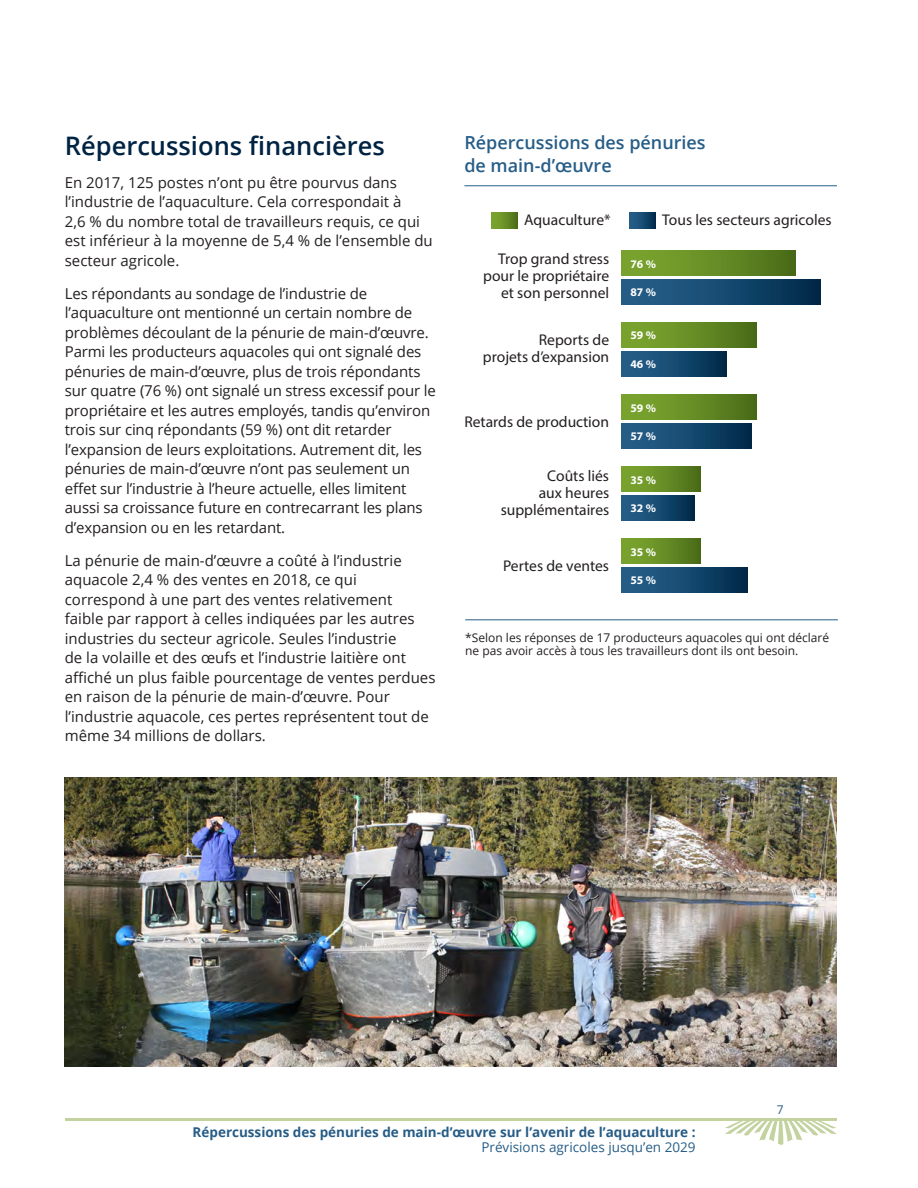
<style>
.page{position:relative;width:918px;height:1188px;background:#fff}
.page>*{position:absolute;margin:0;border:0;box-sizing:border-box;transform-origin:0 0}
.t1{font:600 25.5px "Open Sans";color:#002343}
.t2{font:600 18px/22.5px "Open Sans";color:#265d87}
.t3{font:15.6px/16.8px "Myriad Pro";color:#231f20;text-align:right}
.t4{font:15px/19.5px "Open Sans";color:#231f20}
.t5{font:700 13.5px "Open Sans";color:#265d87}
.t6{font:13.5px "Open Sans";color:#265d87}
.t7{font:12px/13.5px "Open Sans";color:#231f20}
.t8{font:12px "Open Sans";color:#265d87}
.t9{font:700 11.7px "Myriad Pro";color:#fff}
</style>
<div class="page">
<svg style="left:725px;top:1121px;width:112px;height:24px"></svg>
<hr style="left:65px;top:1118px;width:772px;height:3px;background:#c3d3a0">
<img style="left:65px;top:778px;width:772px;height:288px">
<div style="left:622px;top:251px;width:173px;height:25px;background:linear-gradient(to right,#7faa31,#4c6f1a)"></div>
<div style="left:622px;top:279px;width:199px;height:25px;background:linear-gradient(to right,#29648f,#012c4c)"></div>
<div style="left:622px;top:323px;width:134px;height:25px;background:linear-gradient(to right,#7faa31,#4d6f1a)"></div>
<div style="left:622px;top:351px;width:105px;height:25px;background:linear-gradient(to right,#29648f,#012c4c)"></div>
<div style="left:622px;top:395px;width:134px;height:25px;background:linear-gradient(to right,#7faa31,#4d6f1a)"></div>
<div style="left:622px;top:423px;width:130px;height:25px;background:linear-gradient(to right,#29648f,#012d4d)"></div>
<div style="left:622px;top:467px;width:79px;height:25px;background:linear-gradient(to right,#7faa31,#4c6f1a)"></div>
<div style="left:622px;top:495px;width:72px;height:25px;background:linear-gradient(to right,#29648f,#022e4e)"></div>
<div style="left:622px;top:539px;width:79px;height:25px;background:linear-gradient(to right,#7faa31,#4c6f1a)"></div>
<div style="left:622px;top:567px;width:125px;height:25px;background:linear-gradient(to right,#2a648f,#012d4d)"></div>
<svg style="left:630px;top:213px;width:26px;height:15px"></svg>
<svg style="left:492px;top:213px;width:26px;height:15px"></svg>
<hr style="left:465px;top:619px;width:373px;height:1px;background:#265d87">
<hr style="left:464px;top:185px;width:373px;height:1px;background:#265d87">
<h1 class="t1" style="left:65px;top:128px;width:322px">Répercussions financières</h1>
<p class="t4" style="left:65px;top:172px;width:370px">En 2017, 125 postes n’ont pu être pourvus dans l’industrie de l’aquaculture. Cela correspondait à<br>2,6 % du nombre total de travailleurs requis, ce qui est inférieur à la moyenne de 5,4 % de l’ensemble du secteur agricole.</p>
<p class="t4" style="left:65px;top:283px;width:373px">Les répondants au sondage de l’industrie de l’aquaculture ont mentionné un certain nombre de problèmes découlant de la pénurie de main-d’œuvre.<br>Parmi les producteurs aquacoles qui ont signalé des pénuries de main-d’œuvre, plus de trois répondants sur quatre (76 %) ont signalé un stress excessif pour le propriétaire et les autres employés, tandis qu’environ trois sur cinq répondants (59 %) ont dit retarder l’expansion de leurs exploitations. Autrement dit, les pénuries de main-d’œuvre n’ont pas seulement un effet sur l’industrie à l’heure actuelle, elles limitent aussi sa croissance future en contrecarrant les plans d’expansion ou en les retardant.</p>
<p class="t4" style="left:65px;top:550px;width:372px">La pénurie de main-d’œuvre a coûté à l’industrie aquacole 2,4 % des ventes en 2018, ce qui correspond à une part des ventes relativement<br>faible par rapport à celles indiquées par les autres industries du secteur agricole. Seules l’industrie<br>de la volaille et des œufs et l’industrie laitière ont affiché un plus faible pourcentage de ventes perdues en raison de la pénurie de main-d’œuvre. Pour l’industrie aquacole, ces pertes représentent tout de même 34 millions de dollars.</p>
<p class="t2" style="left:464px;top:131px;width:243px">Répercussions des pénuries de main-d’œuvre</p>
<p class="t3" style="left:524px;top:212px;width:88px">Aquaculture*</p>
<p class="t3" style="left:662px;top:212px;width:171px">Tous les secteurs agricoles</p>
<p class="t3" style="left:483px;top:250px;width:128px">Trop grand stress pour le propriétaire et son personnel</p>
<p class="t9" style="left:630px;top:257px;width:27px">76 %</p>
<p class="t9" style="left:630px;top:285px;width:27px">87 %</p>
<p class="t3" style="left:483px;top:331px;width:128px">Reports de<br>projets d’expansion</p>
<p class="t9" style="left:630px;top:327px;width:27px">59 %</p>
<p class="t9" style="left:630px;top:356px;width:27px">46 %</p>
<p class="t3" style="left:464px;top:413px;width:146px">Retards de production</p>
<p class="t9" style="left:630px;top:400px;width:27px">59 %</p>
<p class="t9" style="left:630px;top:429px;width:27px">57 %</p>
<p class="t3" style="left:501px;top:468px;width:110px">Coûts liés<br>aux heures supplémentaires</p>
<p class="t9" style="left:630px;top:472px;width:27px">35 %</p>
<p class="t9" style="left:630px;top:500px;width:27px">32 %</p>
<p class="t3" style="left:503px;top:557px;width:108px">Pertes de ventes</p>
<p class="t9" style="left:630px;top:544px;width:27px">35 %</p>
<p class="t9" style="left:630px;top:572px;width:27px">55 %</p>
<p class="t7" style="left:465px;top:630px;width:365px">*Selon les réponses de 17 producteurs aquacoles qui ont déclaré ne pas avoir accès à tous les travailleurs dont ils ont besoin.</p>
<p class="t8" style="left:777px;top:1102px;width:8px">7</p>
<p class="t5" style="left:193px;top:1123px;width:505px">Répercussions des pénuries de main-d’œuvre sur l’avenir de l’aquaculture :</p>
<p class="t6" style="left:481px;top:1138px;width:216px">Prévisions agricoles jusqu’en 2029</p>
</div>
